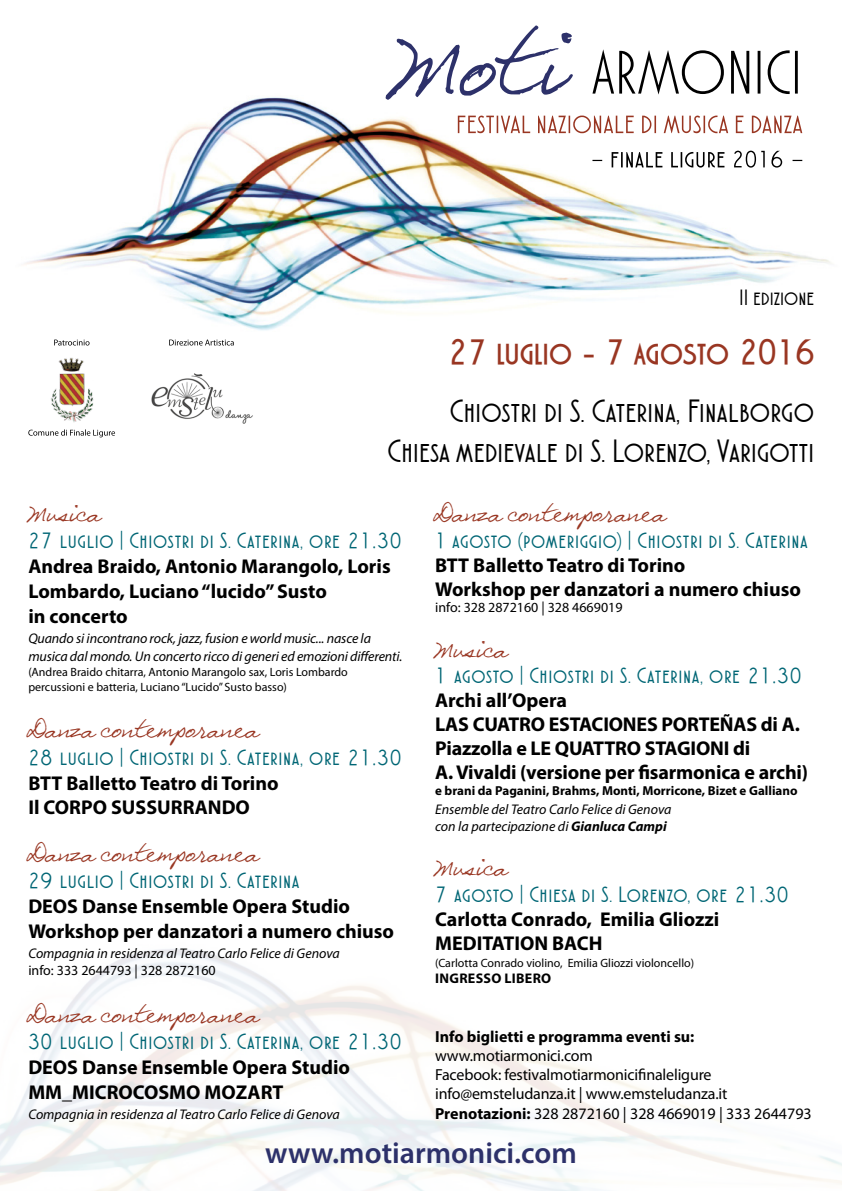
<style>
.page{position:relative;width:842px;height:1191px;background:#fff}
.page>*{position:absolute;margin:0;border:0;box-sizing:border-box;transform-origin:0 0}
.t1{font:35px "Marquisette BTN Bold";letter-spacing:.03em;color:#993622}
.t2{font:32px/40px "Atlantic Cruise";letter-spacing:.03em;color:#000;text-align:right}
.t3{font:600 30px "Myriad Pro";color:#2d316a}
.t4{font:25px "Galeforce BTN";color:#993622}
.t5{font:22px "Atlantic Cruise";letter-spacing:.06em;color:#006675}
.t6{font:22px "Atlantic Cruise";letter-spacing:.03em;color:#000}
.t7{font:700 20px/24.9px "Myriad Pro";color:#000}
.t8{font:16px/19.2px "Myriad Pro";letter-spacing:-.01em;color:#000}
.t9{font:700 16px "Myriad Pro";color:#000}
.t10{font:italic 14px/17.7px "Myriad Pro";letter-spacing:-.005em;color:#000}
.t11{font:14px "Myriad Pro";color:#000}
.t12{font:700 14px "Myriad Pro";letter-spacing:.02em;color:#000}
.t13{font:700 13px "Myriad Pro";color:#000}
.t14{font:12px/15.3px "Myriad Pro";color:#000}
.s1{font-family:"Marquisette BTN"}
.s2{font-weight:700}
</style>
<div class="page">
<img style="left:25px;top:96px;width:806px;height:250px">
<svg style="left:592px;top:49px;width:206px;height:46px"></svg>
<svg style="left:386px;top:26px;width:187px;height:74px"></svg>
<img style="left:51px;top:357px;width:43px;height:65px">
<svg style="left:28px;top:429px;width:87px;height:8px"></svg>
<svg style="left:54px;top:339px;width:36px;height:6px"></svg>
<img style="left:151px;top:373px;width:102px;height:51px">
<svg style="left:169px;top:339px;width:65px;height:6px"></svg>
<svg style="left:592px;top:151px;width:210px;height:17px"></svg>
<svg style="left:458px;top:116px;width:344px;height:17px"></svg>
<p class="t6" style="left:739px;top:286px;width:76px">II edizione</p>
<h1 class="t1" style="left:449px;top:334px;width:366px">27 luglio - 7 agosto 2016</h1>
<h2 class="t2" style="left:388px;top:390px;width:427px">Chiostri di S. Caterina, Finalborgo<br>Chiesa medievale di S. Lorenzo, Varigotti</h2>
<p class="t4" style="left:28px;top:496px;width:75px">Musica</p>
<p class="t5" style="left:28px;top:529px;width:374px"><span class="s1">27</span> luglio | Chiostri di S. Caterina, ore <span class="s1">21.30</span></p>
<p class="t7" style="left:28px;top:553px;width:364px">Andrea Braido, Antonio Marangolo, Loris<br>Lombardo, Luciano “lucido” Susto<br>in concerto</p>
<p class="t10" style="left:28px;top:629px;width:376px">Quando si incontrano rock, jazz, fusion e world music... nasce la musica dal mondo. Un concerto ricco di generi ed emozioni differenti.</p>
<p class="t14" style="left:28px;top:664px;width:321px">(Andrea Braido chitarra, Antonio Marangolo sax, Loris Lombardo percussioni e batteria, Luciano “Lucido” Susto basso)</p>
<p class="t4" style="left:28px;top:712px;width:233px">Danza contemporanea</p>
<p class="t5" style="left:28px;top:746px;width:374px"><span class="s1">28</span> luglio | Chiostri di S. Caterina, ore <span class="s1">21.30</span></p>
<p class="t7" style="left:28px;top:769px;width:252px">BTT Balletto Teatro di Torino<br>Il CORPO SUSSURRANDO</p>
<p class="t4" style="left:28px;top:835px;width:233px">Danza contemporanea</p>
<p class="t5" style="left:28px;top:869px;width:272px"><span class="s1">29</span> luglio | Chiostri di S. Caterina</p>
<p class="t7" style="left:28px;top:893px;width:367px">DEOS Danse Ensemble Opera Studio<br>Workshop per danzatori a numero chiuso</p>
<p class="t10" style="left:28px;top:944px;width:313px">Compagnia in residenza al Teatro Carlo Felice di Genova</p>
<p class="t11" style="left:28px;top:962px;width:189px">info: 333 2644793 | 328 2872160</p>
<p class="t4" style="left:28px;top:996px;width:233px">Danza contemporanea</p>
<p class="t5" style="left:28px;top:1030px;width:374px"><span class="s1">30</span> luglio | Chiostri di S. Caterina, ore <span class="s1">21.30</span></p>
<p class="t7" style="left:28px;top:1054px;width:323px">DEOS Danse Ensemble Opera Studio<br>MM_MICROCOSMO MOZART</p>
<p class="t10" style="left:28px;top:1104px;width:313px">Compagnia in residenza al Teatro Carlo Felice di Genova</p>
<p class="t4" style="left:435px;top:496px;width:233px">Danza contemporanea</p>
<p class="t5" style="left:435px;top:529px;width:374px"><span class="s1">1</span> agosto (pomeriggio) | Chiostri di S. Caterina</p>
<p class="t7" style="left:435px;top:552px;width:367px;line-height:24px">BTT Balletto Teatro di Torino<br>Workshop per danzatori a numero chiuso</p>
<p class="t11" style="left:435px;top:599px;width:189px">info: 328 2872160 | 328 4669019</p>
<p class="t4" style="left:435px;top:632px;width:75px">Musica</p>
<p class="t5" style="left:435px;top:664px;width:367px"><span class="s1">1</span> agosto | Chiostri di S. Caterina, ore <span class="s1">21.30</span></p>
<p class="t7" style="left:435px;top:688px;width:374px;line-height:24px">Archi all’Opera<br>LAS CUATRO ESTACIONES PORTEÑAS di A.<br>Piazzolla e LE QUATTRO STAGIONI di<br>A. Vivaldi (versione per fisarmonica e archi)</p>
<p class="t13" style="left:435px;top:782px;width:364px">e brani da Paganini, Brahms, Monti, Morricone, Bizet e Galliano</p>
<p class="t10" style="left:435px;top:800px;width:238px;line-height:16.8px">Ensemble del Teatro Carlo Felice di Genova con la partecipazione di <span class="s2">Gianluca Campi</span></p>
<p class="t4" style="left:435px;top:850px;width:75px">Musica</p>
<p class="t5" style="left:435px;top:882px;width:355px"><span class="s1">7</span> agosto | Chiesa di S. Lorenzo, ore <span class="s1">21.30</span></p>
<p class="t7" style="left:435px;top:906px;width:286px;line-height:24px">Carlotta Conrado, Emilia Gliozzi<br>MEDITATION BACH</p>
<p class="t14" style="left:435px;top:954px;width:260px">(Carlotta Conrado violino, Emilia Gliozzi violoncello)</p>
<p class="t12" style="left:435px;top:968px;width:117px">INGRESSO LIBERO</p>
<p class="t9" style="left:435px;top:1026px;width:261px">Info biglietti e programma eventi su:</p>
<p class="t8" style="left:435px;top:1045px;width:378px">www.motiarmonici.com<br>Facebook: festivalmotiarmonicifinaleligure info@emsteludanza.it | www.emsteludanza.it <span class="s2">Prenotazioni:</span> 328 2872160 | 328 4669019 | 333 2644793</p>
<h3 class="t3" style="left:265px;top:1133px;width:313px">www.motiarmonici.com</h3>
</div>
